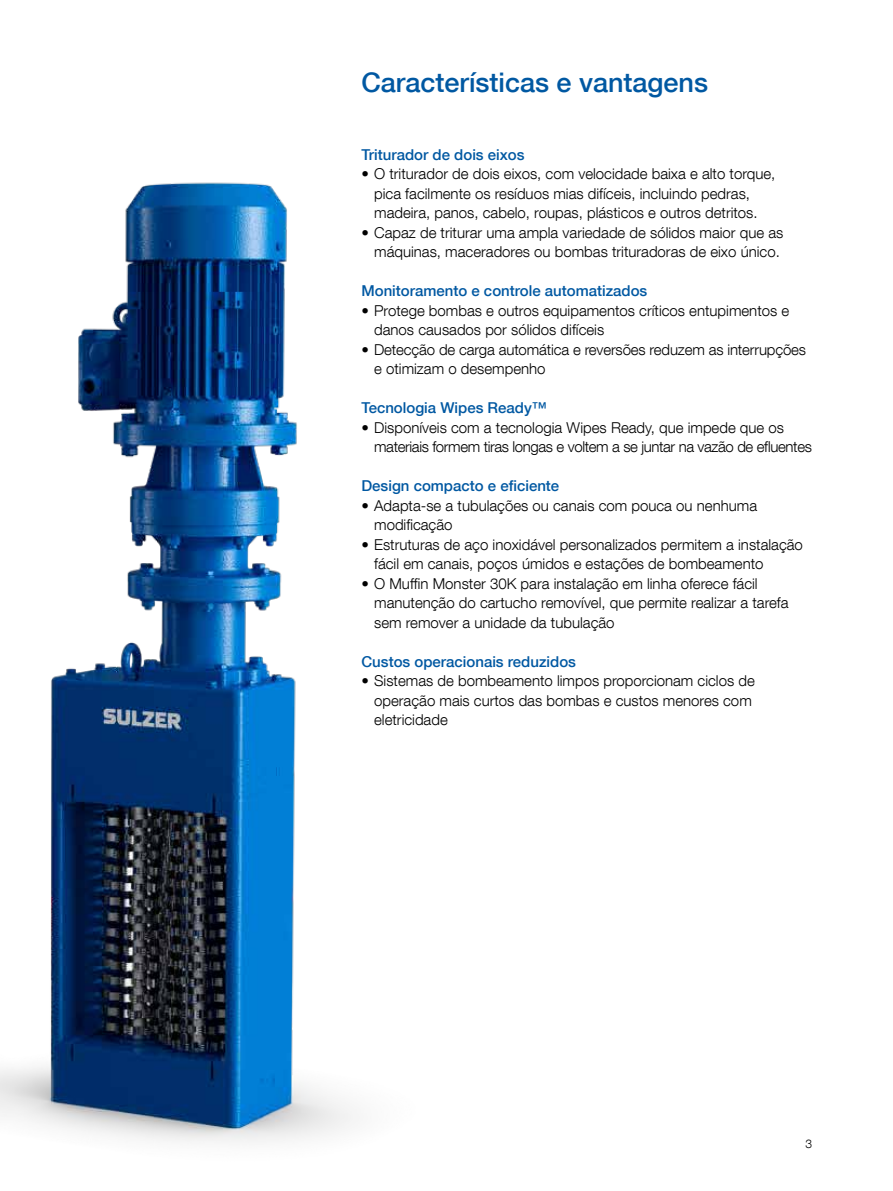
<style>
.page{position:relative;width:893px;height:1191px;background:#fff}
.page>*{position:absolute;margin:0;border:0;box-sizing:border-box;transform-origin:0 0}
.t1{font:500 27px "Helvetica Neue LT Com";color:#0058a2}
.t2{font:300 15px/19.5px "Helvetica Neue LT Com";color:#000}
.t3{font:500 15px "Helvetica Neue LT Com";color:#0058a2}
.t4{font:300 15px/19.5px "Helvetica Neue LT Com";letter-spacing:-.025em;color:#000}
.t5{font:300 12px "Helvetica Neue LT Com";color:#000}
</style>
<div class="page">
<img style="left:0;top:182px;width:353px;height:961px">
<h1 class="t1" style="left:361px;top:66px;width:348px">Características e vantagens</h1>
<p class="t3" style="left:361px;top:145px;width:165px">Triturador de dois eixos</p>
<p class="t2" style="left:374px;top:164px;width:403px;text-indent:-13px">• O triturador de dois eixos, com velocidade baixa e alto torque, pica facilmente os resíduos mias difíceis, incluindo pedras, madeira, panos, cabelo, roupas, plásticos e outros detritos.</p>
<p class="t2" style="left:361px;top:222px;width:424px;text-align:right">• Capaz de triturar uma ampla variedade de sólidos maior que as máquinas, maceradores ou bombas trituradoras de eixo único.</p>
<p class="t3" style="left:361px;top:282px;width:287px">Monitoramento e controle automatizados</p>
<p class="t2" style="left:374px;top:300px;width:417px;text-indent:-13px">• Protege bombas e outros equipamentos críticos entupimentos e danos causados por sólidos difíceis</p>
<p class="t2" style="left:374px;top:339px;width:433px;text-indent:-13px">• Detecção de carga automática e reversões reduzem as interrupções e otimizam o desempenho</p>
<p class="t3" style="left:361px;top:399px;width:187px">Tecnologia Wipes Ready™</p>
<p class="t4" style="left:374px;top:417px;width:439px;text-indent:-13px">• Disponíveis com a tecnologia Wipes Ready, que impede que os materiais formem tiras longas e voltem a se juntar na vazão de efluentes</p>
<p class="t3" style="left:361px;top:477px;width:199px">Design compacto e eficiente</p>
<p class="t2" style="left:374px;top:495px;width:384px;text-indent:-13px">• Adapta-se a tubulações ou canais com pouca ou nenhuma modificação</p>
<p class="t2" style="left:374px;top:534px;width:430px;text-indent:-13px">• Estruturas de aço inoxidável personalizados permitem a instalação fácil em canais, poços úmidos e estações de bombeamento</p>
<p class="t2" style="left:374px;top:573px;width:416px;text-indent:-13px">• O Muffin Monster 30K para instalação em linha oferece fácil manutenção do cartucho removível, que permite realizar a tarefa sem remover a unidade da tubulação</p>
<p class="t3" style="left:361px;top:652px;width:216px">Custos operacionais reduzidos</p>
<p class="t2" style="left:374px;top:671px;width:382px;text-indent:-13px">• Sistemas de bombeamento limpos proporcionam ciclos de operação mais curtos das bombas e custos menores com eletricidade</p>
<p class="t5" style="left:805px;top:1136px;width:8px">3</p>
</div>
